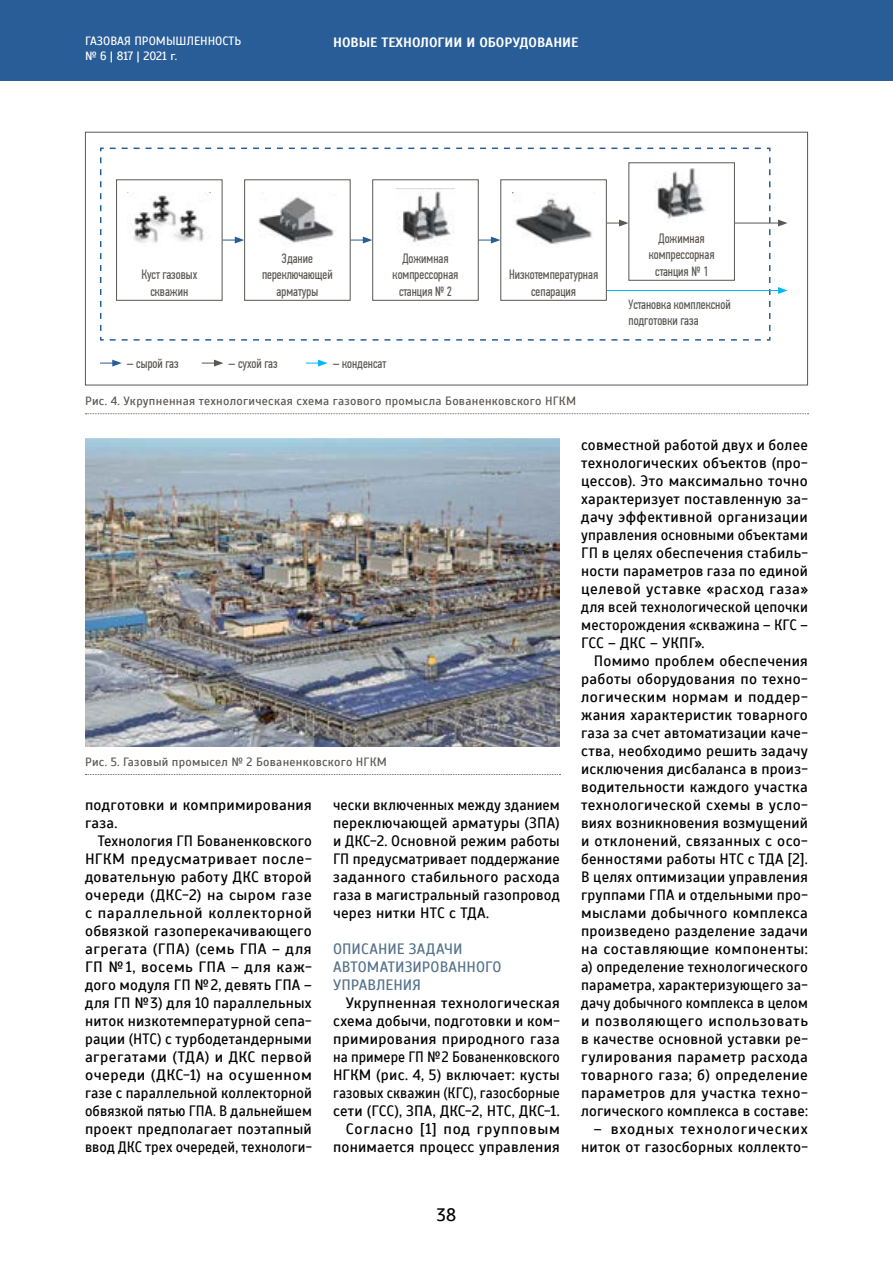
<style>
.page{position:relative;width:893px;height:1263px;background:#fff}
.page>*{position:absolute;margin:0;border:0;box-sizing:border-box;transform-origin:0 0}
.t1{font:18px "Scada";color:#000}
.t2{font:15px/18px "Scada";letter-spacing:.015em;color:#000;text-align:justify}
.t3{font:15px/18px "Scada";letter-spacing:.015em;color:#000;text-align:justify;scale:.95 1}
.t4{font:15px/18px "Scada";letter-spacing:.005em;color:#54728b}
.t5{font:13.5px/16.2px "PF Din Text Comp Pro";color:#5b5753;text-align:center}
.t6{font:700 13.5px "Scada";color:#fff}
.t7{font:12px "Scada";letter-spacing:.025em;color:#5b5753}
.t8{font:12px/14.4px "Scada";color:#fff}
</style>
<div class="page">
<div style="left:0;top:0;width:893px;height:81px;background:#295d97"></div>
<svg style="left:85px;top:413px;width:723px;height:1px"></svg>
<div style="left:85px;top:132px;width:723px;height:253px;border:1px solid #5b5753"></div>
<svg style="left:100px;top:147px;width:671px;height:194px"></svg>
<svg style="left:222px;top:237px;width:22px;height:6px"></svg>
<svg style="left:100px;top:360px;width:22px;height:6px"></svg>
<svg style="left:202px;top:360px;width:21px;height:6px"></svg>
<svg style="left:306px;top:360px;width:22px;height:6px"></svg>
<svg style="left:351px;top:237px;width:21px;height:6px"></svg>
<svg style="left:479px;top:237px;width:21px;height:6px"></svg>
<svg style="left:607px;top:220px;width:21px;height:6px"></svg>
<hr style="left:735px;top:223px;width:45px;height:1px;background:#5b5753">
<svg style="left:778px;top:220px;width:9px;height:6px"></svg>
<hr style="left:607px;top:290px;width:173px;height:1px;background:#00b7f4">
<svg style="left:778px;top:287px;width:9px;height:7px"></svg>
<div style="left:117px;top:180px;width:105px;height:120px;background:#fff"></div>
<div style="left:116px;top:179px;width:106px;height:122px;border:1px solid #5b5753"></div>
<div style="left:245px;top:180px;width:105px;height:120px;background:#fff"></div>
<div style="left:244px;top:179px;width:107px;height:122px;border:1px solid #5b5753"></div>
<div style="left:373px;top:180px;width:105px;height:120px;background:#fff"></div>
<div style="left:372px;top:179px;width:107px;height:122px;border:1px solid #5b5753"></div>
<div style="left:501px;top:180px;width:105px;height:120px;background:#fff"></div>
<div style="left:500px;top:179px;width:107px;height:122px;border:1px solid #5b5753"></div>
<div style="left:629px;top:163px;width:105px;height:117px;background:#fff"></div>
<div style="left:628px;top:162px;width:107px;height:119px;border:1px solid #5b5753"></div>
<img style="left:128px;top:192px;width:83px;height:51px">
<img style="left:258px;top:197px;width:76px;height:46px">
<img style="left:396px;top:188px;width:59px;height:54px">
<img style="left:512px;top:193px;width:80px;height:51px">
<img style="left:657px;top:168px;width:48px;height:51px">
<img style="left:85px;top:438px;width:475px;height:308px">
<svg style="left:85px;top:774px;width:475px;height:1px"></svg>
<p class="t8" style="left:85px;top:34px;width:158px">ГАЗОВАЯ ПРОМЫШЛЕННОСТЬ № 6 | 817 | 2021 г.</p>
<p class="t6" style="left:333px;top:34px;width:247px">НОВЫЕ ТЕХНОЛОГИИ И ОБОРУДОВАНИЕ</p>
<p class="t5" style="left:141px;top:267px;width:57px">Куст газовых скважин</p>
<p class="t5" style="left:262px;top:251px;width:72px">Здание переключающей арматуры</p>
<p class="t5" style="left:393px;top:251px;width:67px">Дожимная компрессорная станция № 2</p>
<p class="t5" style="left:127px;top:355px;width:53px">– сырой газ</p>
<p class="t5" style="left:229px;top:355px;width:51px">– сухой газ</p>
<p class="t5" style="left:333px;top:355px;width:55px">– конденсат</p>
<p class="t5" style="left:509px;top:267px;width:91px">Низкотемпературная сепарация</p>
<p class="t7" style="left:85px;top:394px;width:493px">Рис. 4. Укрупненная технологическая схема газового промысла Бованенковского НГКМ</p>
<p class="t5" style="left:649px;top:231px;width:67px">Дожимная компрессорная станция № 1</p>
<p class="t5" style="left:628px;top:296px;width:104px;text-align:left">Установка комплексной подготовки газа</p>
<p class="t7" style="left:85px;top:754px;width:303px">Рис. 5. Газовый промысел № 2 Бованенковского НГКМ</p>
<p class="t2" style="left:85px;top:796px;width:228px">подготовки и компримирования газа.</p>
<p class="t2" style="left:85px;top:832px;width:228px;text-indent:13px">Технология ГП Бованенковского НГКМ предусматривает после&shy;довательную работу ДКС второй очереди (ДКС-2) на сыром газе с параллельной коллекторной обвязкой газоперекачивающего агрегата (ГПА) (семь ГПА – для ГП № 1, восемь ГПА – для каж&shy;дого модуля ГП №2, девять ГПА – для ГП №3) для 10 параллельных ниток низкотемпературной сепа&shy;рации (НТС) с турбодетандерными агрегатами (ТДА) и ДКС первой очереди (ДКС-1) на осушенном газе с параллельной коллекторной обвязкой пятью ГПА. В дальнейшем проект предполагает поэтапный ввод ДКС трех очередей, технологи-</p>
<p class="t3" style="left:333px;top:796px;width:240px">чески включенных между зданием переключающей арматуры (ЗПА) и ДКС-2. Основной режим работы ГП предусматривает поддержание заданного стабильного расхода газа в магистральный газопровод через нитки НТС с ТДА.</p>
<p class="t4" style="left:333px;top:940px;width:170px">ОПИСАНИЕ ЗАДАЧИ<br>АВТОМАТИЗИРОВАННОГО<br>УПРАВЛЕНИЯ</p>
<p class="t2" style="left:333px;top:994px;width:228px;text-align:right">Укрупненная технологическая схема добычи, подготовки и ком&shy;примирования природного газа на примере ГП №2 Бованенковского<br>НГКМ (рис. 4, 5) включает: кусты газовых скважин (КГС), газосборные сети (ГСС), ЗПА, ДКС-2, НТС, ДКС-1.<br>Согласно [1] под групповым понимается процесс управления</p>
<p class="t1" style="left:437px;top:1204px;width:21px">38</p>
<p class="t2" style="left:581px;top:436px;width:228px">совместной работой двух и более технологических объектов (про&shy;цессов). Это максимально точно характеризует поставленную за&shy;дачу эффективной организации управления основными объектами ГП в целях обеспечения стабиль&shy;ности параметров газа по единой целевой уставке «расход газа» для всей технологической цепочки месторождения «скважина – КГС – ГСС – ДКС – УКПГ».</p>
<p class="t2" style="left:581px;top:652px;width:228px;text-indent:13px">Помимо проблем обеспечения работы оборудования по техно&shy;логическим нормам и поддер&shy;жания характеристик товарного газа за счет автоматизации каче&shy;ства, необходимо решить задачу исключения дисбаланса в произ&shy;водительности каждого участка технологической схемы в усло&shy;виях возникновения возмущений и отклонений, связанных с осо&shy;бенностями работы НТС с ТДА [2].<br>В целях оптимизации управления группами ГПА и отдельными про&shy;мыслами добычного комплекса произведено разделение задачи на составляющие компоненты: а) определение технологического параметра, характеризующего за&shy;дачу добычного комплекса в целом и позволяющего использовать в качестве основной уставки ре&shy;гулирования параметр расхода товарного газа; б) определение параметров для участка техно&shy;логического комплекса в составе:</p>
<p class="t2" style="left:581px;top:1120px;width:228px;text-align:right">– входных технологических ниток от газосборных коллекто-</p>
</div>
